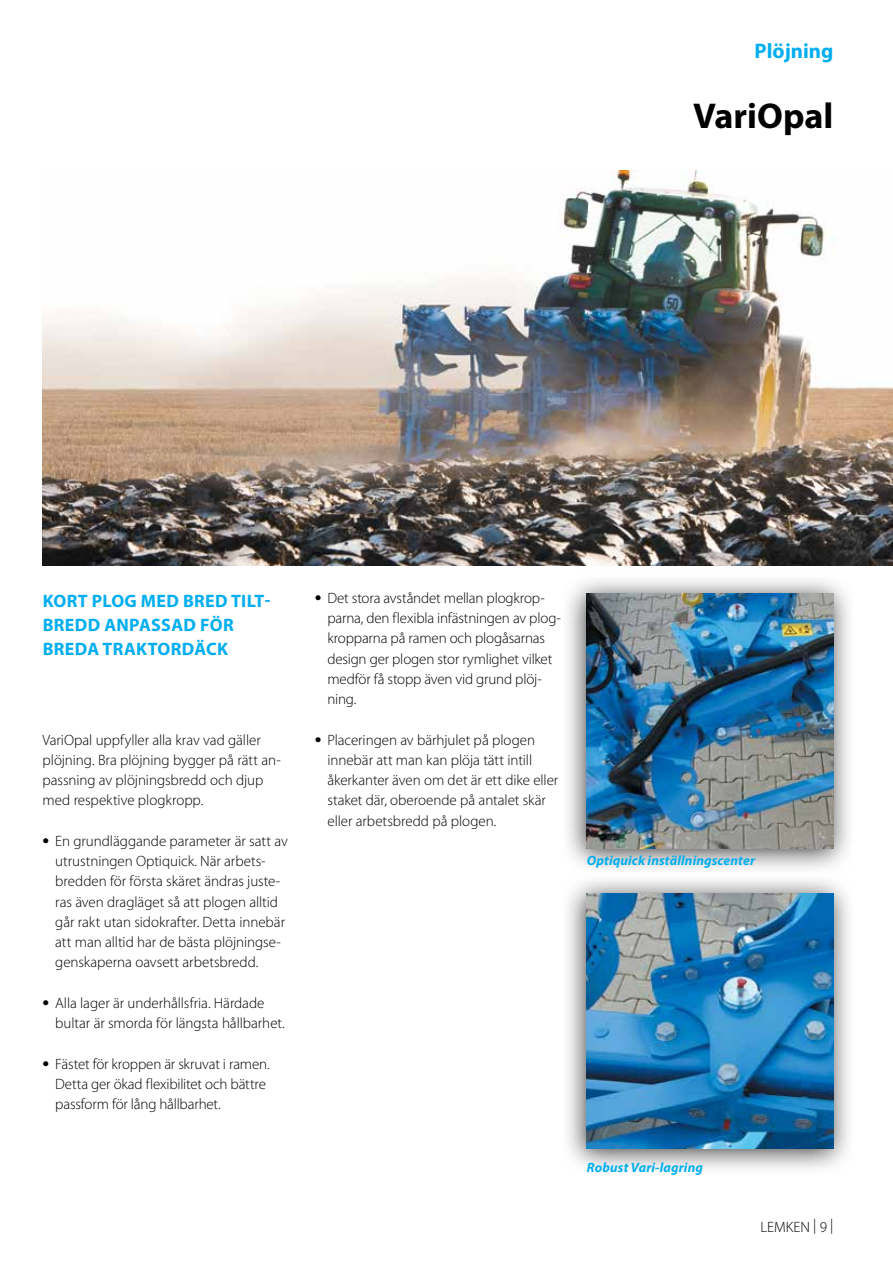
<style>
.page{position:relative;width:893px;height:1263px;background:#fff}
.page>*{position:absolute;margin:0;border:0;box-sizing:border-box;transform-origin:0 0}
.t1{font:700 36px "Myriad Pro";color:#000}
.t2{font:700 21px "Myriad Pro";color:#00aeef}
.t3{font:700 18px/24px "Myriad Pro";letter-spacing:.02em;color:#00aeef}
.t4{font:300 15px/20.2px "Myriad Pro";letter-spacing:-.005em;color:#000}
.t5{font:italic 700 13.5px "Myriad Pro";letter-spacing:.01em;color:#00aeef}
.s1{font-weight:400;font-size:24px}
</style>
<div class="page">
<div style="left:561px;top:873px;width:294px;height:303px;background:#000;opacity:.75"></div>
<img style="left:587px;top:893px;width:246px;height:255px">
<div style="left:561px;top:573px;width:294px;height:303px;background:#000;opacity:.75"></div>
<img style="left:587px;top:593px;width:246px;height:255px">
<img style="left:43px;top:170px;width:850px;height:396px">
<h2 class="t2" style="left:755px;top:38px;width:80px">Plöjning</h2>
<h1 class="t1" style="left:693px;top:92px;width:142px">VariOpal</h1>
<p class="t3" style="left:43px;top:588px;width:229px">KORT PLOG MED BRED TILT-<br>BREDD ANPASSAD FÖR<br>BREDA TRAKTORDÄCK</p>
<p class="t4" style="left:43px;top:729px;width:240px">VariOpal uppfyller alla krav vad gäller plöjning. Bra plöjning bygger på rätt an&shy;passning av plöjningsbredd och djup med respektive plogkropp.</p>
<p class="t4" style="left:55px;top:831px;width:234px;text-indent:-13px"><span class="s1">•</span> En grundläggande parameter är satt av utrustningen Optiquick. När arbets&shy;bredden för första skäret ändras juste&shy;ras även dragläget så att plogen alltid går rakt utan sidokrafter. Detta innebär att man alltid har de bästa plöjningse&shy;genskaperna oavsett arbetsbredd.</p>
<p class="t4" style="left:55px;top:993px;width:231px;text-indent:-13px"><span class="s1">•</span> Alla lager är underhållsfria. Härdade bultar är smorda för längsta hållbarhet.</p>
<p class="t4" style="left:55px;top:1053px;width:216px;text-indent:-13px"><span class="s1">•</span> Fästet för kroppen är skruvat i ramen.<br>Detta ger ökad flexibilitet och bättre passform för lång hållbarhet.</p>
<p class="t4" style="left:327px;top:588px;width:235px;text-indent:-13px"><span class="s1">•</span> Det stora avståndet mellan plogkrop&shy;parna, den flexibla infästningen av plog&shy;kropparna på ramen och plogåsarnas design ger plogen stor rymlighet vilket medför få stopp även vid grund plöj&shy;ning.</p>
<p class="t4" style="left:327px;top:729px;width:232px;text-indent:-13px"><span class="s1">•</span> Placeringen av bärhjulet på plogen innebär att man kan plöja tätt intill åkerkanter även om det är ett dike eller staket där, oberoende på antalet skär eller arbetsbredd på plogen.</p>
<p class="t5" style="left:587px;top:852px;width:170px">Optiquick inställningscenter</p>
<p class="t5" style="left:587px;top:1159px;width:118px">Robust Vari-lagring</p>
<p class="t4" style="left:760px;top:1216px;width:74px">LEMKEN | 9 |</p>
</div>
